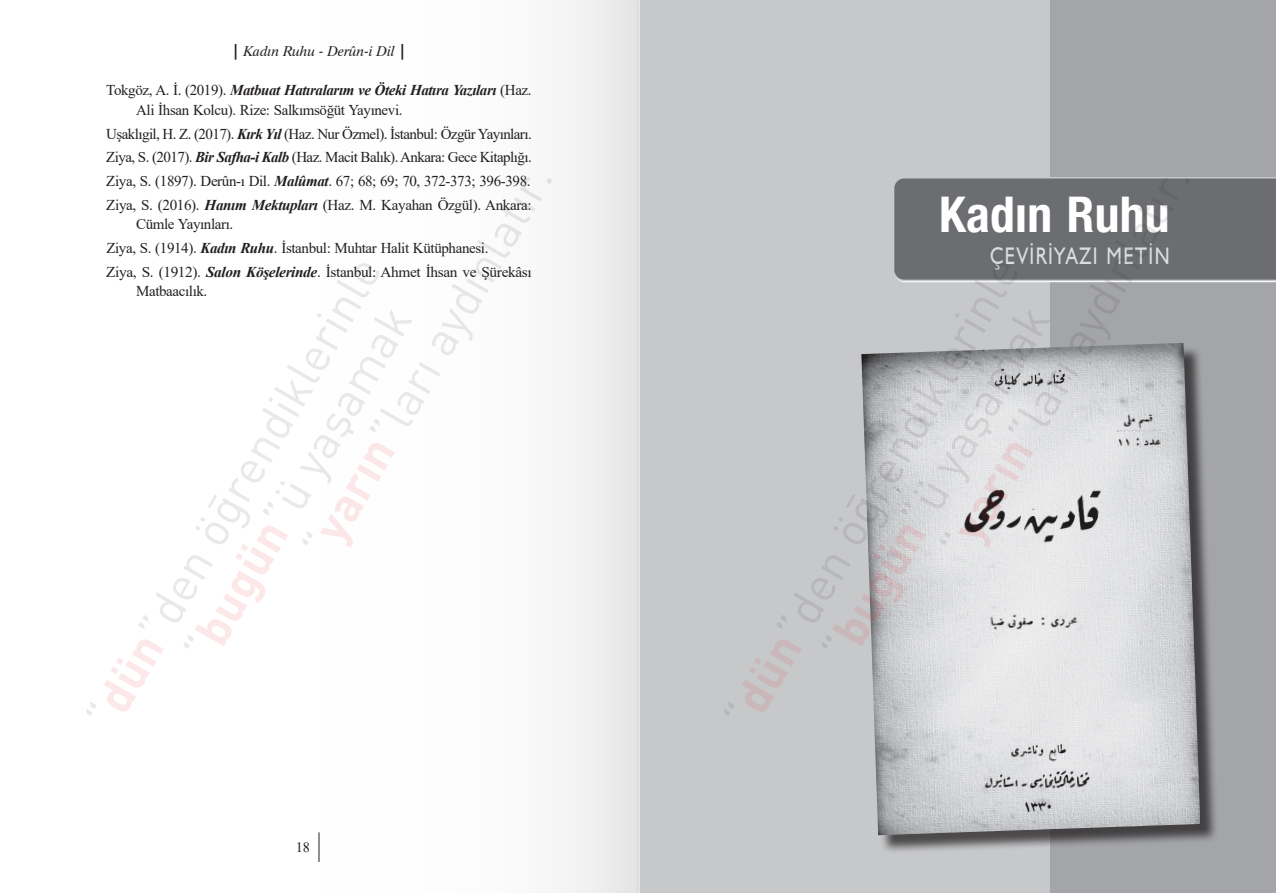
<style>
.page{position:relative;width:1276px;height:893px;background:#fff}
.page>*{position:absolute;margin:0;border:0;box-sizing:border-box;transform-origin:0 0}
.t1{font:700 condensed 49.5px "Helvetica Neue LT Pro";letter-spacing:.005em;color:#fff}
.t2{font:24px "Humanist 521 BT";letter-spacing:.075em;color:#dcdddf;scale:.8 1}
.t3{font:15px/23.7px "Times New Roman";letter-spacing:-.025em;color:#231f20}
.t4{font:italic 14.25px "DBY";color:#231f20}
.t5{font:14.25px "Times New Roman";color:#231f20}
.s1{font-weight:700;font-style:normal;font-size:15.75px}
.s2{font-weight:700;font-style:italic}
</style>
<div class="page">
<div style="left:0;top:0;width:638px;height:893px;background:linear-gradient(to right,#fff,#f4f4f4)"></div>
<div style="left:640px;top:0;width:472px;height:893px;background:#c7c8ca"></div>
<div style="left:1050px;top:0;width:226px;height:893px;background:#a4a5a9"></div>
<div style="left:864px;top:346px;width:354px;height:508px;background:#231f20;opacity:.75"></div>
<div style="left:894px;top:177px;width:382px;height:106px;background:#6c6d70"></div>
<svg style="left:864px;top:346px;width:336px;height:489px"></svg>
<hr style="left:319px;top:832px;width:1px;height:30px;background:#231f20">
<svg style="left:369px;top:177px;width:183px;height:256px"></svg>
<svg style="left:183px;top:309px;width:230px;height:340px"></svg>
<svg style="left:138px;top:263px;width:241px;height:366px"></svg>
<svg style="left:104px;top:639px;width:60px;height:73px"></svg>
<svg style="left:86px;top:701px;width:11px;height:15px"></svg>
<svg style="left:1007px;top:177px;width:183px;height:256px"></svg>
<svg style="left:822px;top:309px;width:228px;height:340px"></svg>
<svg style="left:776px;top:263px;width:241px;height:366px"></svg>
<svg style="left:742px;top:639px;width:59px;height:72px"></svg>
<svg style="left:724px;top:702px;width:10px;height:13px"></svg>
<p class="t4" style="left:232px;top:42px;width:176px"><span class="s1">|</span> Kadın Ruhu - Derûn-i Dil <span class="s1">|</span></p>
<p class="t3" style="left:136px;top:80px;width:397px;line-height:19.5px;text-indent:-30px">Tokgöz, A. İ. (2019). <span class="s2">Matbuat Hatıralarım ve Öteki Hatıra Yazıları</span> (Haz.<br>Ali İhsan Kolcu). Rize: Salkımsöğüt Yayınevi.</p>
<p class="t3" style="left:106px;top:121px;width:427px;text-align:justify">Uşaklıgil, H. Z. (2017). <span class="s2">Kırk Yıl</span> (Haz. Nur Özmel). İstanbul: Özgür Yayınları.<br>Ziya, S. (2017). <span class="s2">Bir Safha-i Kalb</span> (Haz. Macit Balık). Ankara: Gece Kitaplığı.<br>Ziya, S. (1897). Derûn-ı Dil. <span class="s2">Malûmat</span>. 67; 68; 69; 70, 372-373; 396-398.<br>Ziya, S. (2016). <span class="s2">Hanım Mektupları</span> (Haz. M. Kayahan Özgül). Ankara:</p>
<p class="t3" style="left:106px;top:212px;width:427px;text-indent:30px">Cümle Yayınları.<br>Ziya, S. (1914). <span class="s2">Kadın Ruhu</span>. İstanbul: Muhtar Halit Kütüphanesi.<br>Ziya, S. (1912). <span class="s2">Salon Köşelerinde</span>. İstanbul: Ahmet İhsan ve Şürekâsı</p>
<p class="t3" style="left:136px;top:279px;width:73px">Matbaacılık.</p>
<p class="t5" style="left:296px;top:837px;width:16px">18</p>
<p class="t1" style="left:939px;top:184px;width:232px">Kadın Ruhu</p>
<p class="t2" style="left:990px;top:241px;width:226px">ÇEVIRIYAZI METIN</p>
</div>
